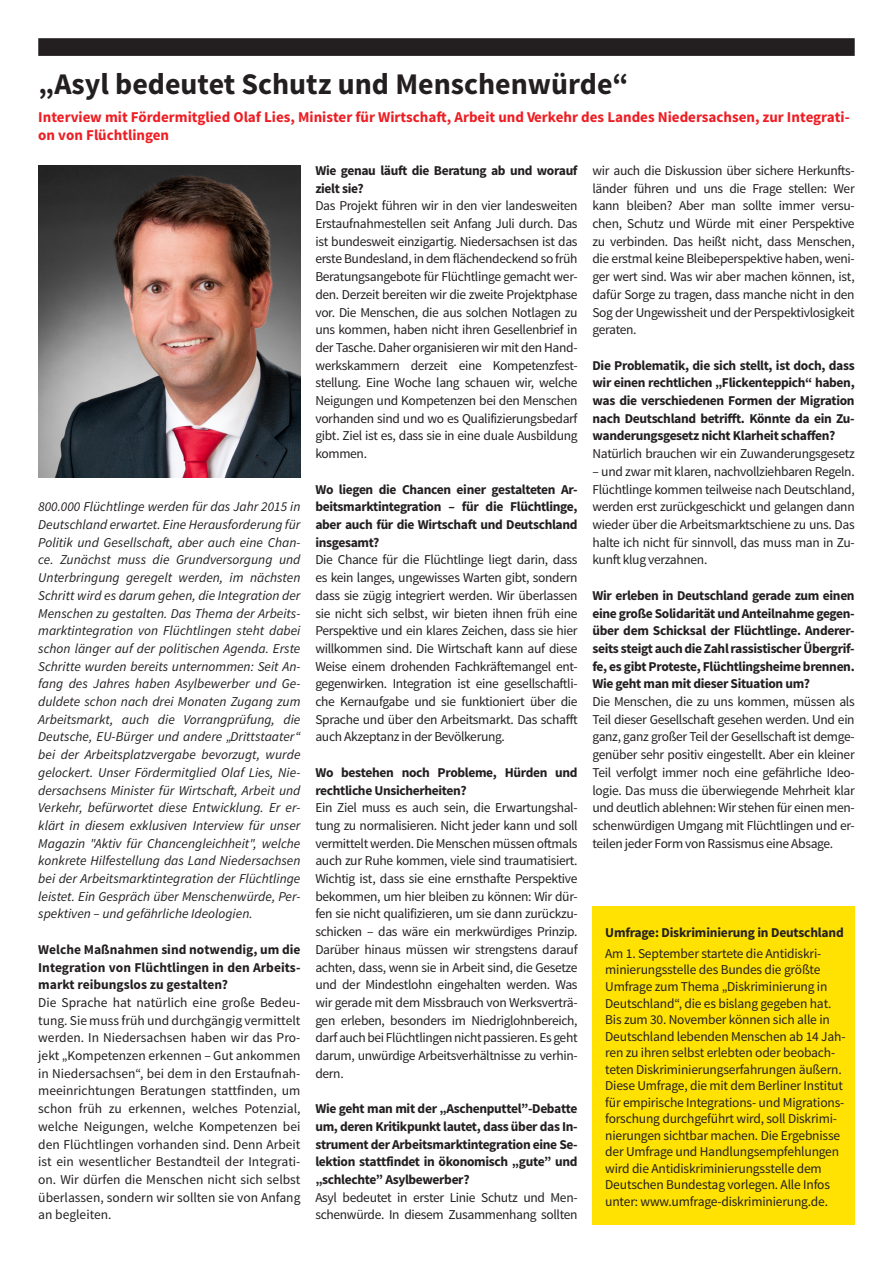
<style>
.page{position:relative;width:893px;height:1263px;background:#fff}
.page>*{position:absolute;margin:0;border:0;box-sizing:border-box;transform-origin:0 0}
._1_Headline__20_23_6{font:700 30px "Source Sans Pro";color:#231f20}
.Subline__10_11_8{font:700 15px/17.7px "Source Sans Pro";color:#ee1d23}
.Text__9_11_8{font:13.5px/17.7px "Source Sans Pro";letter-spacing:-.025em;color:#231f20;text-align:justify}
.Text__9_11_8-2{font:italic 13.5px/17.7px "Source Sans Pro";color:#231f20;text-align:justify}
.Text__9_11_8-3{font:700 13.5px/17.7px "Source Sans Pro";letter-spacing:-.025em;color:#231f20;text-align:justify}
.Zitat_Störer_Fläche{font:13.5px/16.5px "Source Sans Pro";letter-spacing:-.015em;color:#231f20}
.Zitat_Störer_Fläche-2{font:700 13.5px "Source Sans Pro";letter-spacing:-.015em;color:#231f20}
</style>
<div class="page">
<div style="left:38px;top:38px;width:817px;height:18px;background:#231f20"></div>
<img style="left:38px;top:165px;width:262px;height:312px">
<div style="left:592px;top:906px;width:263px;height:318px;background:#ffe201"></div>
<p class="_1_Headline__20_23_6" style="left:38px;top:65px;width:592px">„Asyl bedeutet Schutz und Menschenwürde“</p>
<p class="Subline__10_11_8" style="left:38px;top:109px;width:813px">Interview mit Fördermitglied Olaf Lies, Minister für Wirtschaft, Arbeit und Verkehr des Landes Niedersachsen, zur Integrati&shy;on von Flüchtlingen</p>
<p class="Text__9_11_8-3" style="left:315px;top:162px;width:264px">Wie genau läuft die Beratung ab und worauf zielt sie?</p>
<p class="Text__9_11_8" style="left:315px;top:197px;width:264px">Das Projekt führen wir in den vier landesweiten Erstaufnahmestellen seit Anfang Juli durch. Das ist bundesweit einzigartig. Niedersachsen ist das erste Bundesland, in dem flächendeckend so früh Beratungsangebote für Flüchtlinge gemacht wer&shy;den. Derzeit bereiten wir die zweite Projektphase vor. Die Menschen, die aus solchen Notlagen zu uns kommen, haben nicht ihren Gesellenbrief in der Tasche. Daher organisieren wir mit den Hand&shy;werkskammern derzeit eine Kompetenzfest&shy;stellung. Eine Woche lang schauen wir, welche Neigungen und Kompetenzen bei den Menschen vorhanden sind und wo es Qualifizierungsbedarf gibt. Ziel ist es, dass sie in eine duale Ausbildung kommen.</p>
<p class="Text__9_11_8-3" style="left:315px;top:481px;width:264px">Wo liegen die Chancen einer gestalteten Ar&shy;beitsmarktintegration – für die Flüchtlinge, aber auch für die Wirtschaft und Deutschland insgesamt?</p>
<p class="Text__9_11_8" style="left:315px;top:551px;width:264px">Die Chance für die Flüchtlinge liegt darin, dass es kein langes, ungewisses Warten gibt, sondern dass sie zügig integriert werden. Wir überlassen sie nicht sich selbst, wir bieten ihnen früh eine Perspektive und ein klares Zeichen, dass sie hier willkommen sind. Die Wirtschaft kann auf diese Weise einem drohenden Fachkräftemangel ent&shy;gegenwirken. Integration ist eine gesellschaftli&shy;che Kernaufgabe und sie funktioniert über die Sprache und über den Arbeitsmarkt. Das schafft auch Akzeptanz in der Bevölkerung.</p>
<p class="Text__9_11_8-3" style="left:315px;top:764px;width:264px">Wo bestehen noch Probleme, Hürden und rechtliche Unsicherheiten?</p>
<p class="Text__9_11_8" style="left:315px;top:799px;width:264px">Ein Ziel muss es auch sein, die Erwartungshal&shy;tung zu normalisieren. Nicht jeder kann und soll vermittelt werden. Die Menschen müssen oftmals auch zur Ruhe kommen, viele sind traumatisiert.<br>Wichtig ist, dass sie eine ernsthafte Perspektive bekommen, um hier bleiben zu können: Wir dür&shy;fen sie nicht qualifizieren, um sie dann zurückzu&shy;schicken – das wäre ein merkwürdiges Prinzip.<br>Darüber hinaus müssen wir strengstens darauf achten, dass, wenn sie in Arbeit sind, die Gesetze und der Mindestlohn eingehalten werden. Was wir gerade mit dem Missbrauch von Werksverträ&shy;gen erleben, besonders im Niedriglohnbereich, darf auch bei Flüchtlingen nicht passieren. Es geht darum, unwürdige Arbeitsverhältnisse zu verhin&shy;dern.</p>
<p class="Text__9_11_8-3" style="left:315px;top:1100px;width:264px">Wie geht man mit der „Aschenputtel”-Debatte um, deren Kritikpunkt lautet, dass über das In&shy;strument der Arbeitsmarktintegration eine Se&shy;lektion stattfindet in ökonomisch „gute” und „schlechte” Asylbewerber?</p>
<p class="Text__9_11_8" style="left:315px;top:1188px;width:264px">Asyl bedeutet in erster Linie Schutz und Men&shy;schenwürde. In diesem Zusammenhang sollten</p>
<p class="Text__9_11_8" style="left:592px;top:162px;width:264px">wir auch die Diskussion über sichere Herkunfts&shy;länder führen und uns die Frage stellen: Wer kann bleiben? Aber man sollte immer versu&shy;chen, Schutz und Würde mit einer Perspektive zu verbinden. Das heißt nicht, dass Menschen, die erstmal keine Bleibeperspektive haben, weni&shy;ger wert sind. Was wir aber machen können, ist, dafür Sorge zu tragen, dass manche nicht in den Sog der Ungewissheit und der Perspektivlosigkeit geraten.</p>
<p class="Text__9_11_8-3" style="left:592px;top:357px;width:264px">Die Problematik, die sich stellt, ist doch, dass wir einen rechtlichen „Flickenteppich“ haben, was die verschiedenen Formen der Migration nach Deutschland betrifft. Könnte da ein Zu&shy;wanderungsgesetz nicht Klarheit schaffen?</p>
<p class="Text__9_11_8" style="left:592px;top:445px;width:264px">Natürlich brauchen wir ein Zuwanderungsgesetz</p>
<p class="Text__9_11_8" style="left:592px;top:463px;width:264px">– und zwar mit klaren, nachvollziehbaren Regeln.<br>Flüchtlinge kommen teilweise nach Deutschland, werden erst zurückgeschickt und gelangen dann wieder über die Arbeitsmarktschiene zu uns. Das halte ich nicht für sinnvoll, das muss man in Zu&shy;kunft klug verzahnen.</p>
<p class="Text__9_11_8-3" style="left:592px;top:587px;width:264px">Wir erleben in Deutschland gerade zum einen eine große Solidarität und Anteilnahme gegen&shy;über dem Schicksal der Flüchtlinge. Anderer&shy;seits steigt auch die Zahl rassistischer Übergrif&shy;fe, es gibt Proteste, Flüchtlingsheime brennen.<br>Wie geht man mit dieser Situation um?</p>
<p class="Text__9_11_8" style="left:592px;top:693px;width:264px">Die Menschen, die zu uns kommen, müssen als Teil dieser Gesellschaft gesehen werden. Und ein ganz, ganz großer Teil der Gesellschaft ist demge&shy;genüber sehr positiv eingestellt. Aber ein kleiner Teil verfolgt immer noch eine gefährliche Ideo&shy;logie. Das muss die überwiegende Mehrheit klar und deutlich ablehnen: Wir stehen für einen men&shy;schenwürdigen Umgang mit Flüchtlingen und er&shy;teilen jeder Form von Rassismus eine Absage.</p>
<p class="Text__9_11_8-2" style="left:38px;top:498px;width:264px">800.000 Flüchtlinge werden für das Jahr 2015 in Deutschland erwartet. Eine Herausforderung für Politik und Gesellschaft, aber auch eine Chan&shy;ce. Zunächst muss die Grundversorgung und Unterbringung geregelt werden, im nächsten Schritt wird es darum gehen, die Integration der Menschen zu gestalten. Das Thema der Arbeits&shy;marktintegration von Flüchtlingen steht dabei schon länger auf der politischen Agenda. Erste Schritte wurden bereits unternommen: Seit An&shy;fang des Jahres haben Asylbewerber und Ge&shy;duldete schon nach drei Monaten Zugang zum Arbeitsmarkt, auch die Vorrangprüfung, die Deutsche, EU-Bürger und andere „Drittstaater“ bei der Arbeitsplatzvergabe bevorzugt, wurde gelockert. Unser Fördermitglied Olaf Lies, Nie&shy;dersachsens Minister für Wirtschaft, Arbeit und Verkehr, befürwortet diese Entwicklung. Er er&shy;klärt in diesem exklusiven Interview für unser Magazin "Aktiv für Chancengleichheit", welche konkrete Hilfestellung das Land Niedersachsen bei der Arbeitsmarktintegration der Flüchtlinge leistet. Ein Gespräch über Menschenwürde, Per&shy;spektiven – und gefährliche Ideologien.</p>
<p class="Text__9_11_8-3" style="left:38px;top:941px;width:264px">Welche Maßnahmen sind notwendig, um die Integration von Flüchtlingen in den Arbeits&shy;markt reibungslos zu gestalten?</p>
<p class="Text__9_11_8" style="left:38px;top:994px;width:264px">Die Sprache hat natürlich eine große Bedeu&shy;tung. Sie muss früh und durchgängig vermittelt werden. In Niedersachsen haben wir das Pro&shy;jekt „Kompetenzen erkennen – Gut ankommen in Niedersachsen“, bei dem in den Erstaufnah&shy;meeinrichtungen Beratungen stattfinden, um schon früh zu erkennen, welches Potenzial, welche Neigungen, welche Kompetenzen bei den Flüchtlingen vorhanden sind. Denn Arbeit ist ein wesentlicher Bestandteil der Integrati&shy;on. Wir dürfen die Menschen nicht sich selbst überlassen, sondern wir sollten sie von Anfang an begleiten.</p>
<p class="Zitat_Störer_Fläche-2" style="left:605px;top:924px;width:240px">Umfrage: Diskriminierung in Deutschland</p>
<p class="Zitat_Störer_Fläche" style="left:605px;top:945px;width:242px">Am 1. September startete die Antidiskri&shy;minierungsstelle des Bundes die größte Umfrage zum Thema „Diskriminierung in Deutschland“, die es bislang gegeben hat.<br>Bis zum 30. November können sich alle in Deutschland lebenden Menschen ab 14 Jah&shy;ren zu ihren selbst erlebten oder beobach&shy;teten Diskriminierungserfahrungen äußern.<br>Diese Umfrage, die mit dem Berliner Institut für empirische Integrations- und Migrations&shy;forschung durchgeführt wird, soll Diskrimi&shy;nierungen sichtbar machen. Die Ergebnisse der Umfrage und Handlungsempfehlungen wird die Antidiskriminierungsstelle dem Deutschen Bundestag vorlegen. Alle Infos unter: www.umfrage-diskriminierung.de.</p>
</div>
